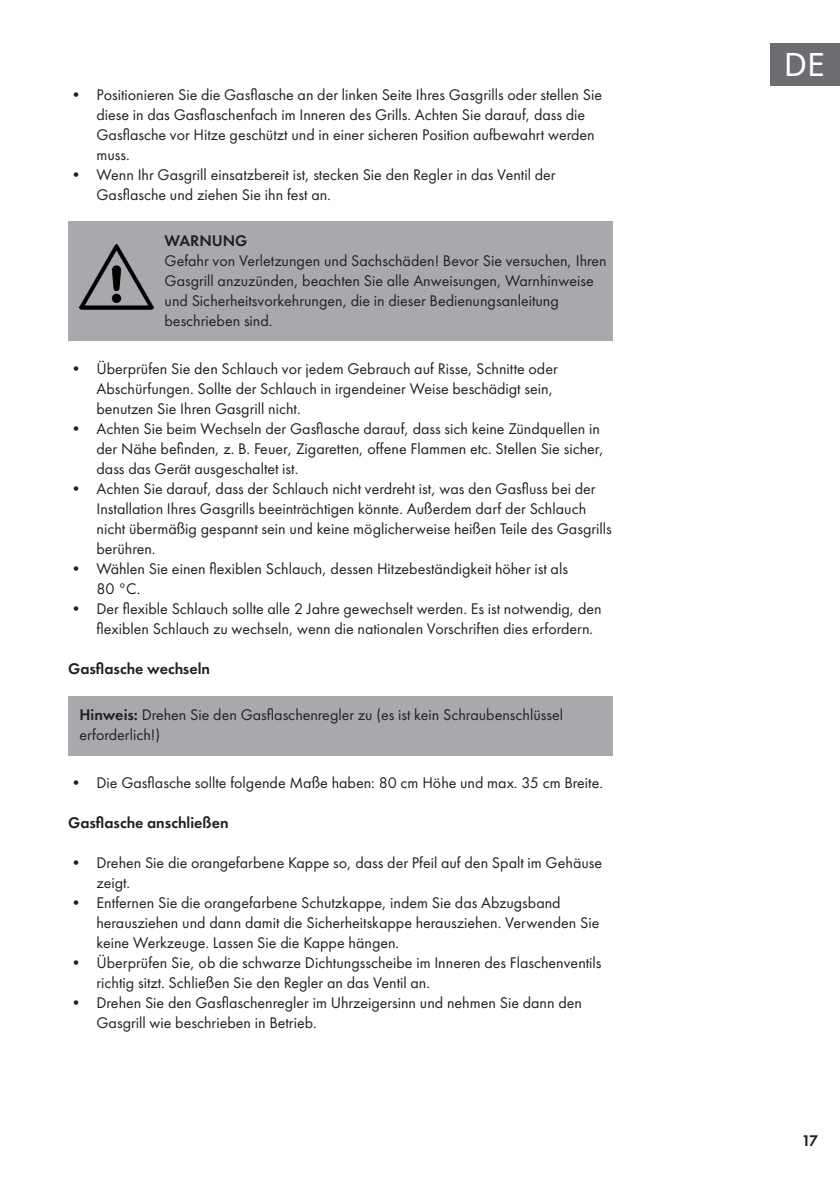
<style>
.page{position:relative;width:840px;height:1191px;background:#fff}
.page>*{position:absolute;margin:0;border:0;box-sizing:border-box;transform-origin:0 0}
.t1{font:32px "Noto Sans";color:#fff}
.t2{font:16px/20px "Futura PTW08";color:#231f20}
.t3{font:600 16px "Futura PTW08";color:#231f20}
.s1{font-weight:600}
</style>
<div class="page">
<div style="left:770px;top:43px;width:69px;height:42px;background:#6c6d70"></div>
<div style="left:68px;top:222px;width:544px;height:119px;background:#a8a9ad"></div>
<div style="left:68px;top:696px;width:544px;height:59px;background:#a8a9ad"></div>
<img style="left:79px;top:245px;width:74px;height:64px">
<p class="t2" style="left:96px;top:84px;width:507px;text-indent:-28px">• Positionieren Sie die Gasflasche an der linken Seite Ihres Gasgrills oder stellen Sie diese in das Gasflaschenfach im Inneren des Grills. Achten Sie darauf, dass die Gasflasche vor Hitze geschützt und in einer sicheren Position aufbewahrt werden muss.</p>
<p class="t2" style="left:96px;top:164px;width:460px;text-indent:-28px">• Wenn Ihr Gasgrill einsatzbereit ist, stecken Sie den Regler in das Ventil der<br>Gasflasche und ziehen Sie ihn fest an.</p>
<p class="t3" style="left:164px;top:230px;width:85px">WARNUNG</p>
<p class="t2" style="left:164px;top:250px;width:443px">Gefahr von Verletzungen und Sachschäden! Bevor Sie versuchen, Ihren Gasgrill anzuzünden, beachten Sie alle Anweisungen, Warnhinweise und Sicherheitsvorkehrungen, die in dieser Bedienungsanleitung beschrieben sind.</p>
<p class="t2" style="left:96px;top:358px;width:462px;text-indent:-28px">• Überprüfen Sie den Schlauch vor jedem Gebrauch auf Risse, Schnitte oder<br>Abschürfungen. Sollte der Schlauch in irgendeiner Weise beschädigt sein, benutzen Sie Ihren Gasgrill nicht.</p>
<p class="t2" style="left:96px;top:418px;width:508px;text-indent:-28px">• Achten Sie beim Wechseln der Gasflasche darauf, dass sich keine Zündquellen in der Nähe befinden, z. B. Feuer, Zigaretten, offene Flammen etc. Stellen Sie sicher, dass das Gerät ausgeschaltet ist.</p>
<p class="t2" style="left:96px;top:478px;width:516px;text-indent:-28px">• Achten Sie darauf, dass der Schlauch nicht verdreht ist, was den Gasfluss bei der Installation Ihres Gasgrills beeinträchtigen könnte. Außerdem darf der Schlauch nicht übermäßig gespannt sein und keine möglicherweise heißen Teile des Gasgrills berühren.</p>
<p class="t2" style="left:96px;top:558px;width:472px;text-indent:-28px">• Wählen Sie einen flexiblen Schlauch, dessen Hitzebeständigkeit höher ist als<br>80 °C.</p>
<p class="t2" style="left:96px;top:598px;width:506px;text-indent:-28px">• Der flexible Schlauch sollte alle 2 Jahre gewechselt werden. Es ist notwendig, den flexiblen Schlauch zu wechseln, wenn die nationalen Vorschriften dies erfordern.</p>
<p class="t3" style="left:68px;top:659px;width:143px">Gasflasche wechseln</p>
<p class="t2" style="left:79px;top:704px;width:485px"><span class="s1">Hinweis:</span> Drehen Sie den Gasflaschenregler zu (es ist kein Schraubenschlüssel erforderlich!)</p>
<p class="t2" style="left:68px;top:772px;width:536px">• Die Gasflasche sollte folgende Maße haben: 80 cm Höhe und max. 35 cm Breite.</p>
<p class="t3" style="left:68px;top:813px;width:162px">Gasflasche anschließen</p>
<p class="t2" style="left:96px;top:852px;width:507px;text-indent:-28px">• Drehen Sie die orangefarbene Kappe so, dass der Pfeil auf den Spalt im Gehäuse zeigt.</p>
<p class="t2" style="left:96px;top:892px;width:504px;text-indent:-28px">• Entfernen Sie die orangefarbene Schutzkappe, indem Sie das Abzugsband herausziehen und dann damit die Sicherheitskappe herausziehen. Verwenden Sie keine Werkzeuge. Lassen Sie die Kappe hängen.</p>
<p class="t2" style="left:96px;top:952px;width:506px;text-indent:-28px">• Überprüfen Sie, ob die schwarze Dichtungsscheibe im Inneren des Flaschenventils richtig sitzt. Schließen Sie den Regler an das Ventil an.</p>
<p class="t2" style="left:96px;top:992px;width:487px;text-indent:-28px">• Drehen Sie den Gasflaschenregler im Uhrzeigersinn und nehmen Sie dann den<br>Gasgrill wie beschrieben in Betrieb.</p>
<h1 class="t1" style="left:783px;top:42px;width:43px">DE</h1>
<p class="t3" style="left:801px;top:1130px;width:18px">17</p>
</div>
